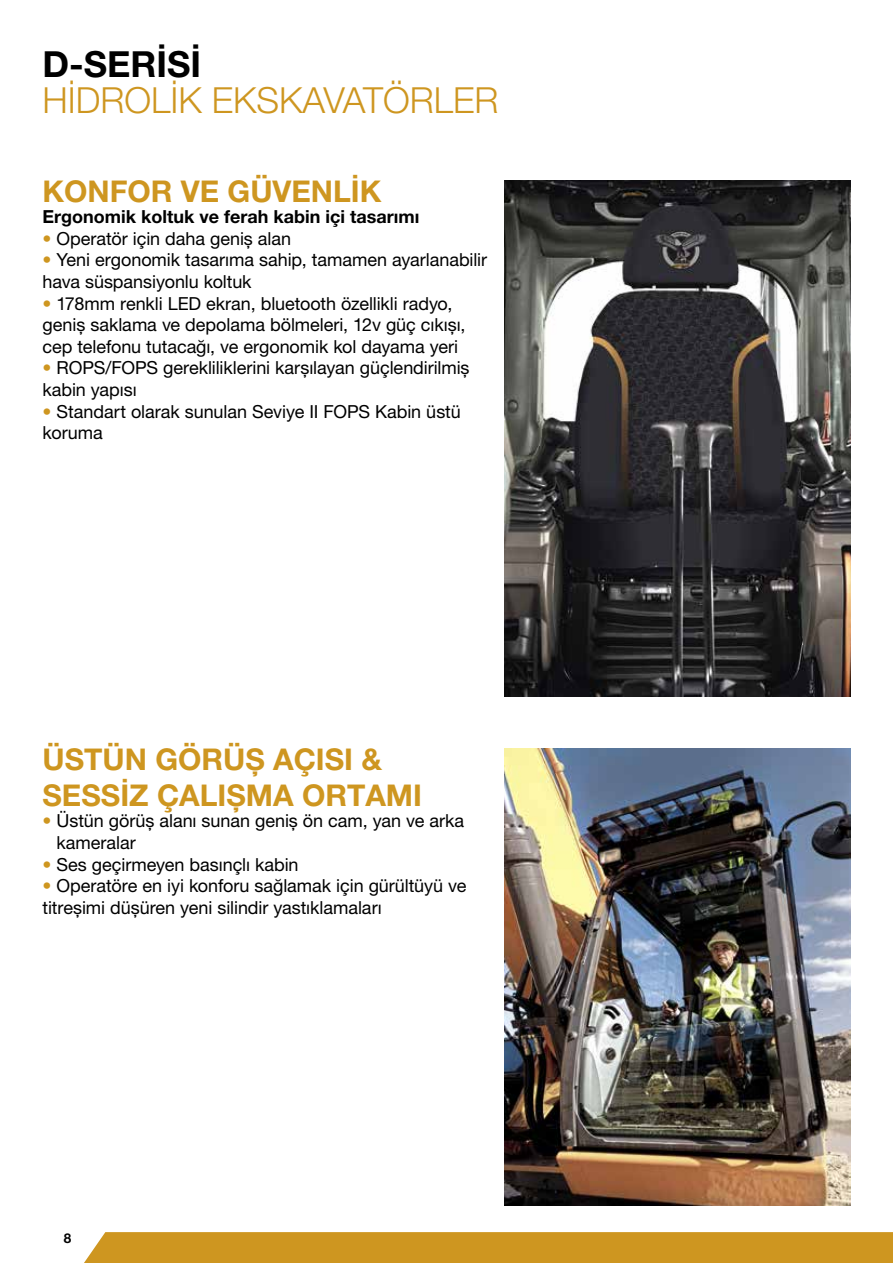
<style>
.page{position:relative;width:893px;height:1263px;background:#fff}
.page>*{position:absolute;margin:0;border:0;box-sizing:border-box;transform-origin:0 0}
.t1{font:300 36px "Helvetica Neue LT Pro";color:#ce9620}
.t2{font:700 36px "Helvetica Neue LT Pro";color:#000}
.t3{font:700 30px/36px "Helvetica Neue LT Pro";color:#ce9620}
.t4{font:18px/21.6px "Helvetica Neue LT Pro";letter-spacing:-.005em;color:#000}
.t5{font:700 18px "Helvetica Neue LT Pro";color:#000}
.t6{font:700 13.5px "Helvetica Neue LT Std";color:#000}
.s1{color:#ce9620}
</style>
<div class="page">
<div style="left:84px;top:1232px;width:809px;height:31px;background:#ce9620"></div>
<img style="left:505px;top:180px;width:345px;height:516px">
<img style="left:505px;top:748px;width:345px;height:457px">
<h1 class="t2" style="left:43px;top:42px;width:160px">D-SERİSİ</h1>
<h1 class="t1" style="left:43px;top:78px;width:457px">HİDROLİK EKSKAVATÖRLER</h1>
<h2 class="t3" style="left:43px;top:172px;width:340px">KONFOR VE GÜVENLİK</h2>
<p class="t5" style="left:43px;top:206px;width:378px">Ergonomik koltuk ve ferah kabin içi tasarımı</p>
<p class="t4" style="left:43px;top:227px;width:250px"><span class="s1">•</span> Operatör için daha geniş alan</p>
<p class="t4" style="left:43px;top:249px;width:446px"><span class="s1">•</span> Yeni ergonomik tasarıma sahip, tamamen ayarlanabilir hava süspansiyonlu koltuk</p>
<p class="t4" style="left:43px;top:292px;width:424px"><span class="s1">•</span> 178mm renkli LED ekran, bluetooth özellikli radyo, geniş saklama ve depolama bölmeleri, 12v güç cıkışı, cep telefonu tutacağı, ve ergonomik kol dayama yeri</p>
<p class="t4" style="left:43px;top:357px;width:429px"><span class="s1">•</span> ROPS/FOPS gerekliliklerini karşılayan güçlendirilmiş kabin yapısı</p>
<p class="t4" style="left:43px;top:400px;width:420px"><span class="s1">•</span> Standart olarak sunulan Seviye II FOPS Kabin üstü koruma</p>
<h2 class="t3" style="left:43px;top:740px;width:381px">ÜSTÜN GÖRÜŞ AÇISI &amp;<br>SESSİZ ÇALIŞMA ORTAMI</h2>
<p class="t4" style="left:57px;top:810px;width:409px;text-indent:-14px"><span class="s1">•</span> Üstün görüş alanı sunan geniş ön cam, yan ve arka kameralar</p>
<p class="t4" style="left:43px;top:853px;width:258px"><span class="s1">•</span> Ses geçirmeyen basınçlı kabin</p>
<p class="t4" style="left:43px;top:875px;width:426px"><span class="s1">•</span> Operatöre en iyi konforu sağlamak için gürültüyü ve titreşimi düşüren yeni silindir yastıklamaları</p>
<p class="t6" style="left:64px;top:1229px;width:9px">8</p>
</div>
